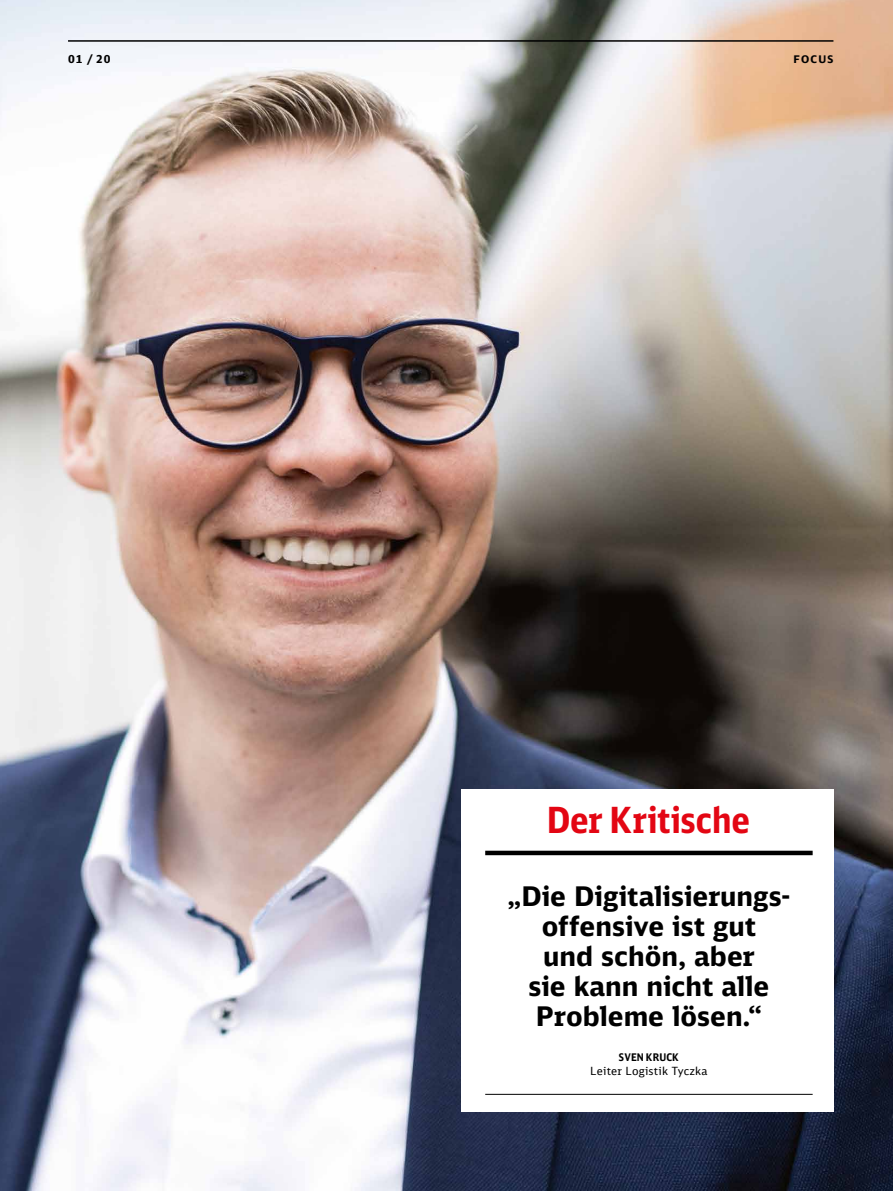
<style>
.page{position:relative;width:893px;height:1191px;background:#fff}
.page>*{position:absolute;margin:0;border:0;box-sizing:border-box;transform-origin:0 0}
.t1{font:700 36px "DB Sans Cond";letter-spacing:-.005em;color:#e30613}
.t2{font:700 27px/30px "DB Sans";color:#000;text-align:center}
.t3{font:11.25px "DB Sans";letter-spacing:.015em;color:#000}
.t4{font:700 11.25px "DB Sans";color:#000}
.t5{font:700 10.5px "DB Sans Cond";letter-spacing:.015em;color:#000}
.t6{font:700 10.5px "DB Sans";letter-spacing:.115em;color:#000}
</style>
<div class="page">
<img style="left:0;top:0;width:893px;height:1191px">
<div style="left:461px;top:789px;width:372px;height:322px;background:#fff"></div>
<div style="left:485px;top:850px;width:328px;height:5px;background:#000"></div>
<hr style="left:485px;top:1094px;width:328px;height:1px;background:#000">
<hr style="left:68px;top:40px;width:765px;height:2px;background:#000">
<p class="t4" style="left:68px;top:51px;width:44px">01 / 20</p>
<p class="t6" style="left:793px;top:52px;width:42px">FOCUS</p>
<h1 class="t1" style="left:547px;top:797px;width:205px">Der Kritische</h1>
<p class="t2" style="left:508px;top:880px;width:282px">„Die Digitalisierungs&shy;offensive ist gut<br>und schön, aber<br>sie kann nicht alle<br>Probleme lösen.“</p>
<p class="t5" style="left:619px;top:1050px;width:61px">SVEN KRUCK</p>
<p class="t3" style="left:590px;top:1063px;width:119px">Leiter Logistik Tyczka</p>
</div>
